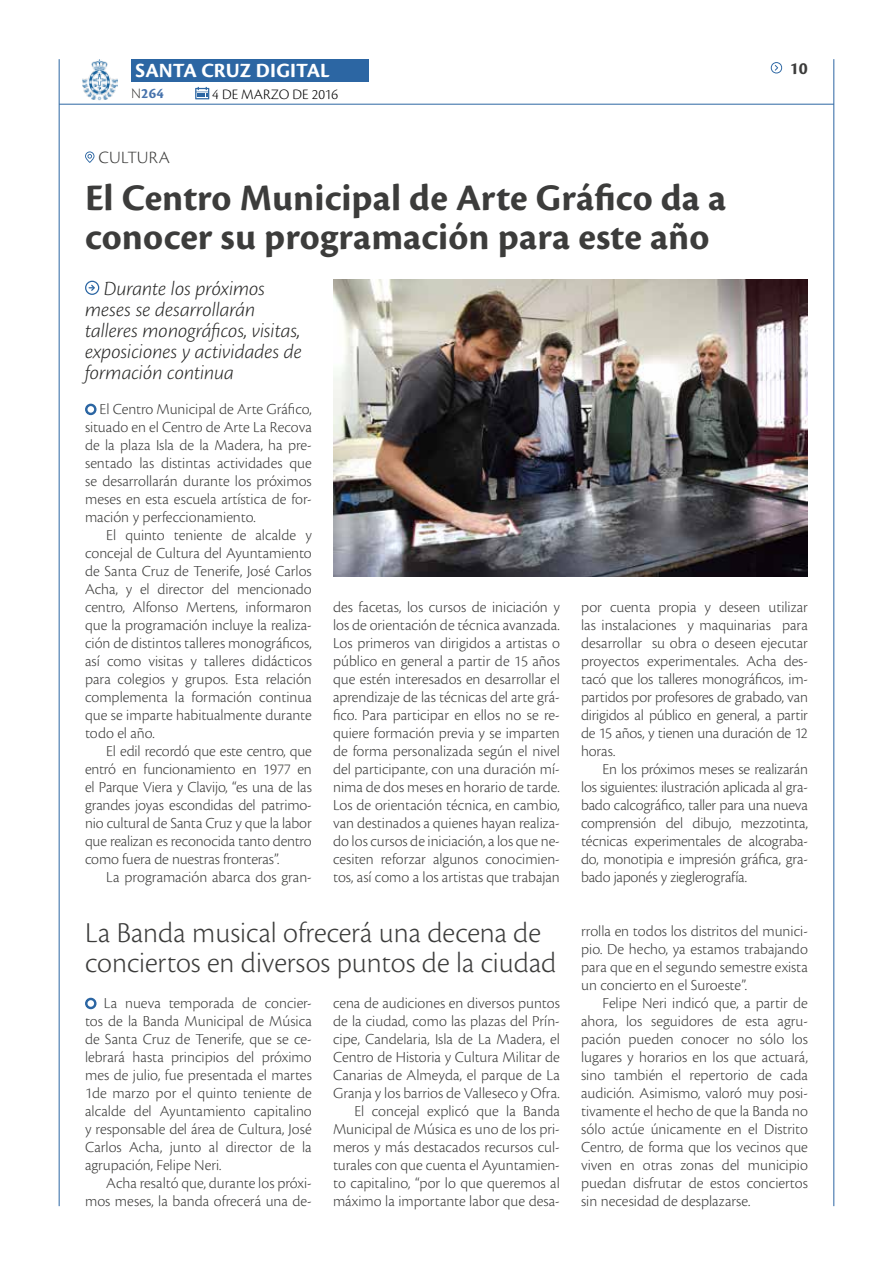
<style>
.page{position:relative;width:893px;height:1263px;background:#fff}
.page>*{position:absolute;margin:0;border:0;box-sizing:border-box;transform-origin:0 0}
.t1{font:700 39px/39px "Cronos Pro";letter-spacing:.005em;color:#3c3c3b}
.t2{font:300 30px/30px "Cronos Pro";color:#3c3c3b}
.t3{font:italic 300 21px/21px "Cronos Pro";letter-spacing:-.005em;color:#282827}
.t4{font:700 21px "Cronos Pro";letter-spacing:.005em;color:#fff}
.t5{font:300 18px "Cronos Pro";letter-spacing:.01em;color:#3c3c3b}
.t6{font:700 18px "Cronos Pro";color:#3c3c3b}
.t7{font:300 15.9px/18px "Cronos Pro";letter-spacing:-.005em;color:#3c3c3b;text-align:justify}
.t8{font:300 15px "Cronos Pro";color:#000}
.t9{font:700 15px "Cronos Pro";color:#4672ac}
.s1{font-weight:300;color:#3c3c3b}
</style>
<div class="page">
<hr style="left:59px;top:104px;width:775px;height:1px;background:#2c66a3">
<div style="left:131px;top:59px;width:238px;height:23px;background:#2c66a3"></div>
<svg style="left:195px;top:87px;width:14px;height:12px"></svg>
<img style="left:82px;top:59px;width:36px;height:42px">
<hr style="left:59px;top:59px;width:1px;height:1147px;background:#2c66a3">
<hr style="left:833px;top:59px;width:1px;height:1147px;background:#2c66a3">
<svg style="left:771px;top:62px;width:12px;height:11px"></svg>
<svg style="left:85px;top:403px;width:12px;height:13px"></svg>
<svg style="left:85px;top:151px;width:9px;height:12px"></svg>
<svg style="left:85px;top:281px;width:14px;height:14px"></svg>
<img style="left:333px;top:279px;width:475px;height:297px">
<svg style="left:85px;top:997px;width:12px;height:13px"></svg>
<h3 class="t4" style="left:136px;top:59px;width:196px">SANTA CRUZ DIGITAL</h3>
<p class="t9" style="left:131px;top:85px;width:34px"><span class="s1">N</span>264</p>
<p class="t8" style="left:212px;top:86px;width:127px">4 DE MARZO DE 2016</p>
<p class="t5" style="left:98px;top:147px;width:73px">CULTURA</p>
<h1 class="t1" style="left:85px;top:179px;width:643px">El Centro Municipal de Arte Gráfico da a conocer su programación para este año</h1>
<h3 class="t3" style="left:85px;top:278px;width:218px;text-indent:19px">Durante los próximos meses se desarrollarán talleres monográficos, visitas, exposiciones y actividades de formación continua</h3>
<p class="t6" style="left:790px;top:58px;width:20px">10</p>
<p class="t7" style="left:85px;top:400px;width:228px;text-indent:15px">El Centro Municipal de Arte Gráfico, situado en el Centro de Arte La Recova de la plaza Isla de la Madera, ha pre&shy;sentado las distintas actividades que se desarrollarán durante los próximos meses en esta escuela artística de for&shy;mación y perfeccionamiento.</p>
<p class="t7" style="left:85px;top:526px;width:228px;text-indent:21px">El quinto teniente de alcalde y concejal de Cultura del Ayuntamiento de Santa Cruz de Tenerife, José Carlos Acha, y el director del mencionado centro, Alfonso Mertens, informaron que la programación incluye la realiza&shy;ción de distintos talleres monográficos, así como visitas y talleres didácticos para colegios y grupos. Esta relación complementa la formación continua que se imparte habitualmente durante todo el año.</p>
<p class="t7" style="left:85px;top:742px;width:228px;text-indent:21px">El edil recordó que este centro, que entró en funcionamiento en 1977 en el Parque Viera y Clavijo, “es una de las grandes joyas escondidas del patrimo&shy;nio cultural de Santa Cruz y que la labor que realizan es reconocida tanto dentro como fuera de nuestras fronteras”.</p>
<p class="t7" style="left:106px;top:868px;width:207px">La programación abarca dos gran-</p>
<p class="t7" style="left:333px;top:598px;width:228px">des facetas, los cursos de iniciación y los de orientación de técnica avanzada.<br>Los primeros van dirigidos a artistas o público en general a partir de 15 años que estén interesados en desarrollar el aprendizaje de las técnicas del arte grá&shy;fico. Para participar en ellos no se re&shy;quiere formación previa y se imparten de forma personalizada según el nivel del participante, con una duración mí&shy;nima de dos meses en horario de tarde.<br>Los de orientación técnica, en cambio, van destinados a quienes hayan realiza&shy;do los cursos de iniciación, a los que ne&shy;cesiten reforzar algunos conocimien&shy;tos, así como a los artistas que trabajan</p>
<p class="t7" style="left:581px;top:598px;width:228px">por cuenta propia y deseen utilizar las instalaciones y maquinarias para desarrollar su obra o deseen ejecutar proyectos experimentales. Acha des&shy;tacó que los talleres monográficos, im&shy;partidos por profesores de grabado, van dirigidos al público en general, a partir de 15 años, y tienen una duración de 12 horas.</p>
<p class="t7" style="left:581px;top:760px;width:228px;text-indent:21px">En los próximos meses se realizarán los siguientes: ilustración aplicada al gra&shy;bado calcográfico, taller para una nueva comprensión del dibujo, mezzotinta, técnicas experimentales de alcograba&shy;do, monotipia e impresión gráfica, gra&shy;bado japonés y zieglerografía.</p>
<h2 class="t2" style="left:85px;top:917px;width:473px">La Banda musical ofrecerá una decena de conciertos en diversos puntos de la ciudad</h2>
<p class="t7" style="left:85px;top:994px;width:228px;text-indent:19px">La nueva temporada de concier&shy;tos de la Banda Municipal de Música de Santa Cruz de Tenerife, que se ce&shy;lebrará hasta principios del próximo mes de julio, fue presentada el martes 1de marzo por el quinto teniente de alcalde del Ayuntamiento capitalino y responsable del área de Cultura, José Carlos Acha, junto al director de la agrupación, Felipe Neri.</p>
<p class="t7" style="left:85px;top:1174px;width:228px;text-align:right">Acha resaltó que, durante los próxi&shy;mos meses, la banda ofrecerá una de-</p>
<p class="t7" style="left:333px;top:994px;width:228px;text-align:right">cena de audiciones en diversos puntos de la ciudad, como las plazas del Prín&shy;cipe, Candelaria, Isla de La Madera, el Centro de Historia y Cultura Militar de Canarias de Almeyda, el parque de La Granja y los barrios de Valleseco y Ofra.<br>El concejal explicó que la Banda Municipal de Música es uno de los pri&shy;meros y más destacados recursos cul&shy;turales con que cuenta el Ayuntamien&shy;to capitalino, “por lo que queremos al máximo la importante labor que desa-</p>
<p class="t7" style="left:581px;top:922px;width:228px">rrolla en todos los distritos del munici&shy;pio. De hecho, ya estamos trabajando para que en el segundo semestre exista un concierto en el Suroeste”.</p>
<p class="t7" style="left:581px;top:994px;width:228px;text-indent:21px">Felipe Neri indicó que, a partir de ahora, los seguidores de esta agru&shy;pación pueden conocer no sólo los lugares y horarios en los que actuará, sino también el repertorio de cada audición. Asimismo, valoró muy posi&shy;tivamente el hecho de que la Banda no sólo actúe únicamente en el Distrito Centro, de forma que los vecinos que viven en otras zonas del municipio puedan disfrutar de estos conciertos sin necesidad de desplazarse.</p>
</div>
